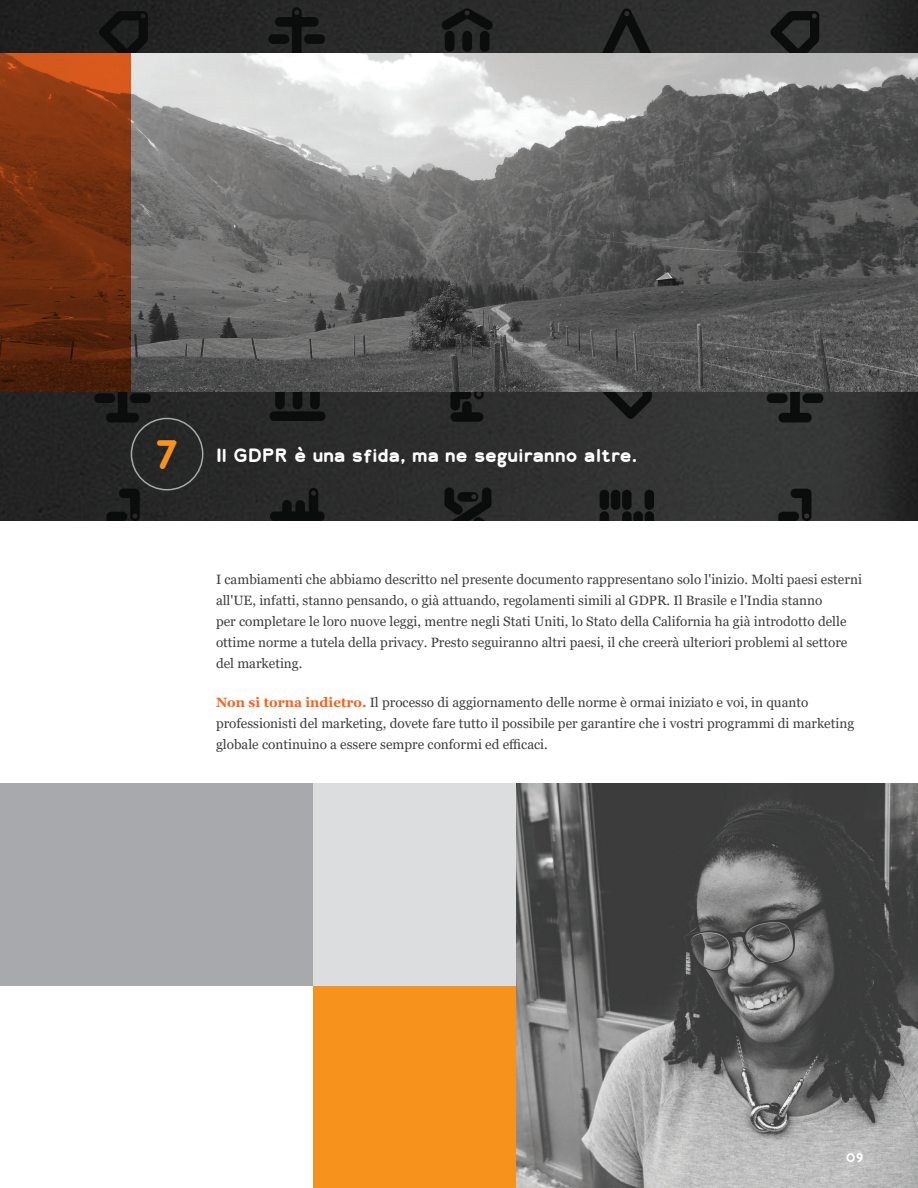
<style>
.page{position:relative;width:918px;height:1188px;background:#fff}
.page>*{position:absolute;margin:0;border:0;box-sizing:border-box;transform-origin:0 0}
.Lion_Body{font:700 39px "Lionbridge Sans";color:#f7931d}
.Lion_Body-2{font:700 18px "Lionbridge Sans";color:#fff}
.Lion_Body-3{font:13.5px/21px "Georgia";color:#3e3e3f}
.Lion_Body-4{font:700 12px "Lionbridge Sans";color:#fff}
.s1{font-weight:700;color:#f36421}
</style>
<div class="page">
<img style="left:515px;top:784px;width:403px;height:404px">
<img style="left:0;top:0;width:918px;height:521px">
<img style="left:131px;top:54px;width:787px;height:338px">
<div style="left:0;top:784px;width:314px;height:202px;background:#a8a9ad"></div>
<div style="left:313px;top:986px;width:202px;height:202px;background:#f7931d"></div>
<div style="left:131px;top:418px;width:72px;height:72px;border:2px solid #a8a9ad;border-radius:50%"></div>
<div style="left:313px;top:784px;width:202px;height:202px;background:#dcdddf"></div>
<svg style="left:0;top:53px;width:131px;height:339px;background:#77300f"></svg>
<p class="Lion_Body" style="left:154px;top:427px;width:27px">7</p>
<p class="Lion_Body-2" style="left:216px;top:443px;width:423px">Il GDPR è una sfida, ma ne seguiranno altre.</p>
<p class="Lion_Body-3" style="left:216px;top:569px;width:647px">I cambiamenti che abbiamo descritto nel presente documento rappresentano solo l'inizio. Molti paesi esterni all'UE, infatti, stanno pensando, o già attuando, regolamenti simili al GDPR. Il Brasile e l'India stanno<br>per completare le loro nuove leggi, mentre negli Stati Uniti, lo Stato della California ha già introdotto delle ottime norme a tutela della privacy. Presto seguiranno altri paesi, il che creerà ulteriori problemi al settore del marketing.</p>
<p class="Lion_Body-3" style="left:216px;top:692px;width:640px"><span class="s1">Non si torna indietro.</span> Il processo di aggiornamento delle norme è ormai iniziato e voi, in quanto professionisti del marketing, dovete fare tutto il possibile per garantire che i vostri programmi di marketing globale continuino a essere sempre conformi ed efficaci.</p>
<p class="Lion_Body-4" style="left:846px;top:1149px;width:19px">09</p>
</div>
